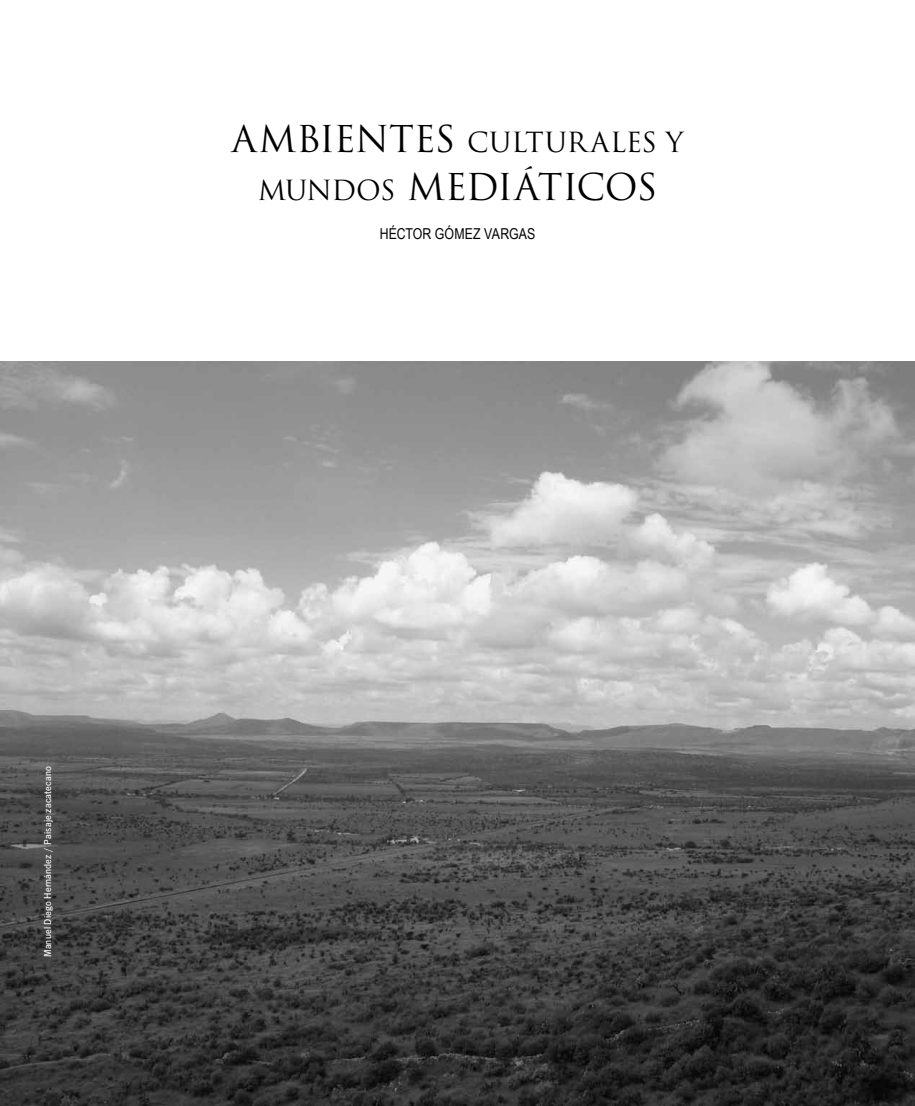
<style>
.page{position:relative;width:915px;height:1106px;background:#fff}
.page>*{position:absolute;margin:0;border:0;box-sizing:border-box;transform-origin:0 0}
.t1{font:36px "Trajan";letter-spacing:-.035em;color:#000}
.t2{font:27px "Trajan";letter-spacing:-.01em;color:#000}
.t3{font:15px "Arial Narrow";letter-spacing:.01em;color:#000}
.t4{font:500 10.5px "News Got T";letter-spacing:.015em;color:#fff}
.s1{font-size:36px}
.s2{font-size:27px}
</style>
<div class="page">
<img style="left:0;top:361px;width:914px;height:745px">
<h2 class="t2" style="left:231px;top:125px;width:453px"><span class="s1">AMBIENTES</span> CULTURALES Y</h2>
<h1 class="t1" style="left:258px;top:165px;width:401px"><span class="s2">MUNDOS</span> MEDIÁTICOS</h1>
<h3 class="t3" style="left:379px;top:222px;width:157px">HÉCTOR GÓMEZ VARGAS</h3>
<p class="t4" style="left:42px;top:957px;width:192px;rotate:-90deg">Manuel Diego Hernández / Paisaje zacatecano</p>
</div>
